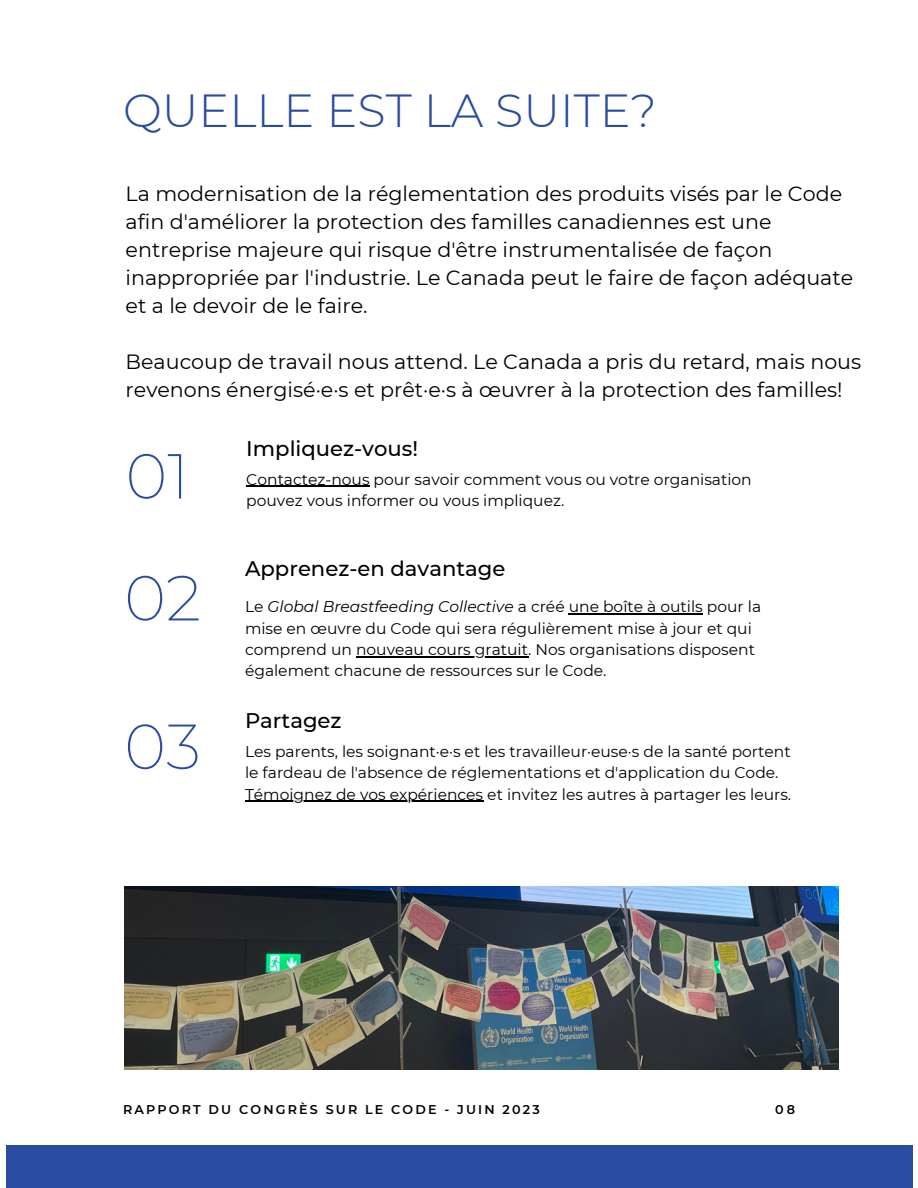
<style>
.page{position:relative;width:918px;height:1188px;background:#fff}
.page>*{position:absolute;margin:0;border:0;box-sizing:border-box;transform-origin:0 0}
.t1{font:200 63.45px "Montserrat";color:#294ba1}
.t2{font:300 46.35px "Montserrat";color:#294ba1}
.t3{font:500 21.15px "Montserrat";color:#000001}
.t4{font:20.7px/28.2px "Montserrat";color:#000001}
.t5{font:15.45px/21.3px "Montserrat";color:#000001}
.t6{font:600 12.75px "Montserrat";letter-spacing:.17em;color:#000001}
.s1{font-style:italic}
</style>
<div class="page">
<div style="left:6px;top:1145px;width:906px;height:43px;background:#294ba1"></div>
<img style="left:124px;top:886px;width:715px;height:184px">
<hr style="left:246px;top:486px;width:124px;height:1px;background:#000001">
<hr style="left:569px;top:613px;width:134px;height:1px;background:#000001">
<hr style="left:356px;top:656px;width:172px;height:1px;background:#000001">
<hr style="left:245px;top:801px;width:238px;height:1px;background:#000001">
<p class="t2" style="left:123px;top:82px;width:535px">QUELLE EST LA SUITE?</p>
<p class="t4" style="left:126px;top:179px;width:729px">La modernisation de la réglementation des produits visés par le Code afin d'améliorer la protection des familles canadiennes est une entreprise majeure qui risque d'être instrumentalisée de façon inappropriée par l'industrie. Le Canada peut le faire de façon adéquate et a le devoir de le faire.</p>
<p class="t4" style="left:126px;top:348px;width:737px">Beaucoup de travail nous attend. Le Canada a pris du retard, mais nous revenons énergisé·e·s et prêt·e·s à œuvrer à la protection des familles!</p>
<p class="t3" style="left:246px;top:435px;width:173px">Impliquez-vous!</p>
<p class="t1" style="left:126px;top:437px;width:65px">01</p>
<p class="t5" style="left:246px;top:469px;width:507px">Contactez-nous pour savoir comment vous ou votre organisation pouvez vous informer ou vous impliquez.</p>
<p class="t1" style="left:124px;top:559px;width:79px">02</p>
<p class="t1" style="left:124px;top:708px;width:78px">03</p>
<p class="t3" style="left:245px;top:556px;width:262px">Apprenez-en davantage</p>
<p class="t5" style="left:245px;top:596px;width:518px">Le <span class="s1">Global Breastfeeding Collective</span> a créé une boîte à outils pour la mise en œuvre du Code qui sera régulièrement mise à jour et qui comprend un nouveau cours gratuit. Nos organisations disposent également chacune de ressources sur le Code.</p>
<p class="t3" style="left:245px;top:708px;width:98px">Partagez</p>
<p class="t5" style="left:245px;top:741px;width:548px">Les parents, les soignant·e·s et les travailleur·euse·s de la santé portent le fardeau de l'absence de réglementations et d'application du Code.<br>Témoignez de vos expériences et invitez les autres à partager les leurs.</p>
<p class="t6" style="left:123px;top:1102px;width:418px">RAPPORT DU CONGRÈS SUR LE CODE - JUIN 2023</p>
<p class="t6" style="left:775px;top:1102px;width:21px">08</p>
</div>
